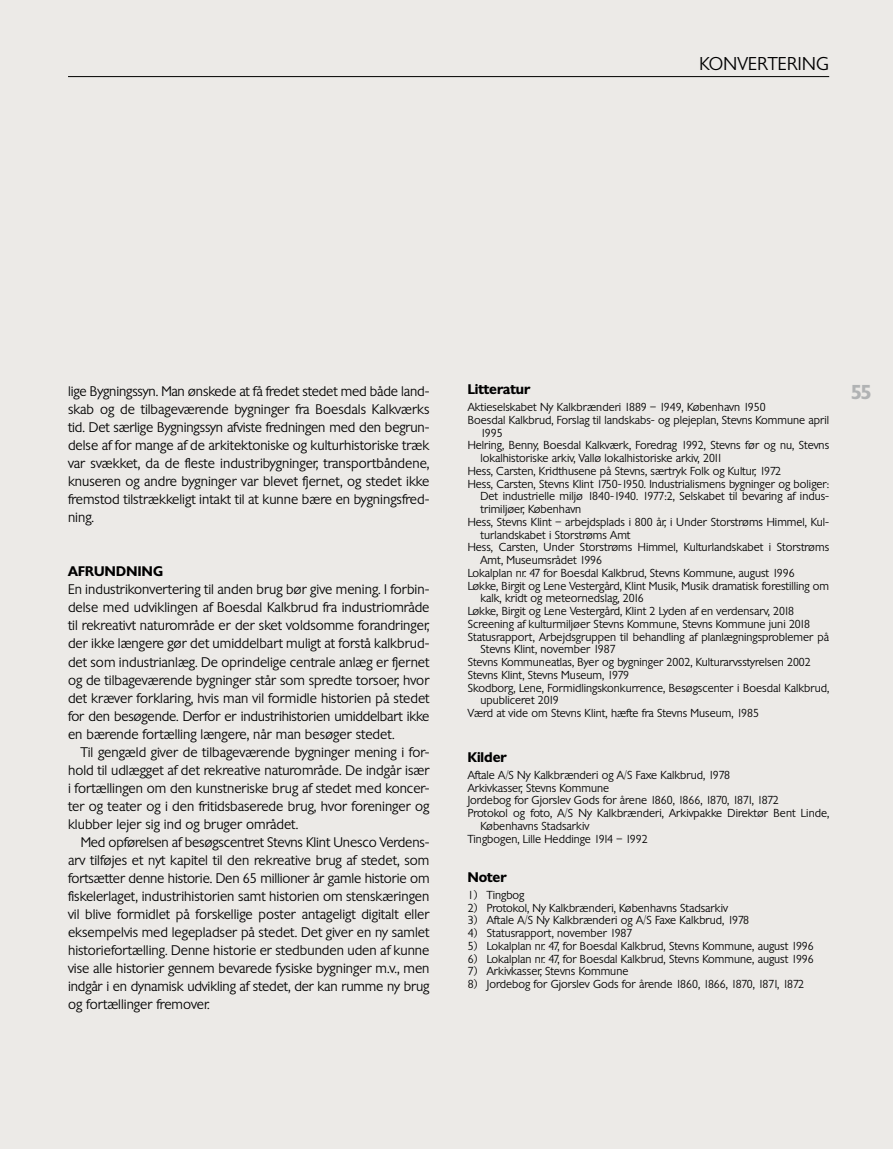
<style>
.page{position:relative;width:893px;height:1149px;background:#fff}
.page>*{position:absolute;margin:0;border:0;box-sizing:border-box;transform-origin:0 0}
.t1{font:600 19.5px "Chantilly";color:#b1b3b4}
.t2{font:300 18px "Chantilly";letter-spacing:.025em;color:#000}
.t3{font:300 13.5px/18px "Chantilly";color:#000;text-align:justify}
.t4{font:600 13.5px "Chantilly";color:#000}
.t5{font:600 13.5px "Chantilly";letter-spacing:.025em;color:#000}
.t6{font:300 11.25px "Chantilly";color:#000}
</style>
<div class="page">
<div style="left:0;top:0;width:893px;height:1148px;background:#eceae7"></div>
<hr style="left:68px;top:76px;width:761px;height:1px;background:#000">
<h2 class="t2" style="left:699px;top:52px;width:131px">KONVERTERING</h2>
<p class="t3" style="left:68px;top:382px;width:363px">lige Bygningssyn. Man ønskede at få fredet stedet med både land&shy;skab og de tilbageværende bygninger fra Boesdals Kalkværks tid. Det særlige Bygningssyn afviste fredningen med den begrun&shy;delse af for mange af de arkitektoniske og kulturhistoriske træk var svækket, da de fleste industribygninger, transportbåndene, knuseren og andre bygninger var blevet fjernet, og stedet ikke fremstod tilstrækkeligt intakt til at kunne bære en bygningsfred&shy;ning.</p>
<p class="t5" style="left:68px;top:562px;width:97px">AFRUNDNING</p>
<p class="t3" style="left:68px;top:580px;width:363px">En industrikonvertering til anden brug bør give mening. I forbin&shy;delse med udviklingen af Boesdal Kalkbrud fra industriområde til rekreativt naturområde er der sket voldsomme forandringer, der ikke længere gør det umiddelbart muligt at forstå kalkbrud&shy;det som industrianlæg. De oprindelige centrale anlæg er fjernet og de tilbageværende bygninger står som spredte torsoer, hvor det kræver forklaring, hvis man vil formidle historien på stedet for den besøgende. Derfor er industrihistorien umiddelbart ikke en bærende fortælling længere, når man besøger stedet.</p>
<p class="t3" style="left:68px;top:742px;width:363px;text-indent:13px">Til gengæld giver de tilbageværende bygninger mening i for&shy;hold til udlægget af det rekreative naturområde. De indgår især i fortællingen om den kunstneriske brug af stedet med koncer&shy;ter og teater og i den fritidsbaserede brug, hvor foreninger og klubber lejer sig ind og bruger området.</p>
<p class="t3" style="left:68px;top:832px;width:363px;text-indent:13px">Med opførelsen af besøgscentret Stevns Klint Unesco Verdens&shy;arv tilføjes et nyt kapitel til den rekreative brug af stedet, som fortsætter denne historie. Den 65 millioner år gamle historie om fiskelerlaget, industrihistorien samt historien om stenskæringen vil blive formidlet på forskellige poster antageligt digitalt eller eksempelvis med legepladser på stedet. Det giver en ny samlet historiefortælling. Denne historie er stedbunden uden af kunne vise alle historier gennem bevarede fysiske bygninger m.v., men indgår i en dynamisk udvikling af stedet, der kan rumme ny brug og fortællinger fremover.</p>
<p class="t4" style="left:468px;top:380px;width:64px">Litteratur</p>
<h1 class="t1" style="left:851px;top:378px;width:22px">55</h1>
<p class="t6" style="left:468px;top:400px;width:299px">Aktieselskabet Ny Kalkbrænderi 1889 – 1949, København 1950</p>
<p class="t6" style="left:468px;top:413px;width:363px">Boesdal Kalkbrud, Forslag til landskabs- og plejeplan, Stevns Kommune april</p>
<p class="t6" style="left:480px;top:425px;width:24px">1995</p>
<p class="t6" style="left:468px;top:438px;width:363px">Helring, Benny, Boesdal Kalkværk, Foredrag 1992, Stevns før og nu, Stevns</p>
<p class="t6" style="left:480px;top:451px;width:244px">lokalhistoriske arkiv, Vallø lokalhistoriske arkiv, 2011</p>
<p class="t6" style="left:468px;top:463px;width:315px">Hess, Carsten, Kridthusene på Stevns, særtryk Folk og Kultur, 1972</p>
<p class="t6" style="left:468px;top:476px;width:363px">Hess, Carsten, Stevns Klint 1750-1950. Industrialismens bygninger og boliger:</p>
<p class="t6" style="left:480px;top:489px;width:350px">Det industrielle miljø 1840-1940. 1977:2, Selskabet til bevaring af indus-</p>
<p class="t6" style="left:480px;top:502px;width:102px">trimiljøer, København</p>
<p class="t6" style="left:468px;top:514px;width:363px">Hess, Stevns Klint – arbejdsplads i 800 år, i Under Storstrøms Himmel, Kul-</p>
<p class="t6" style="left:480px;top:527px;width:151px">turlandskabet i Storstrøms Amt</p>
<p class="t6" style="left:468px;top:540px;width:363px">Hess, Carsten, Under Storstrøms Himmel, Kulturlandskabet i Storstrøms</p>
<p class="t6" style="left:480px;top:553px;width:123px">Amt, Museumsrådet 1996</p>
<p class="t6" style="left:468px;top:565px;width:328px">Lokalplan nr. 47 for Boesdal Kalkbrud, Stevns Kommune, august 1996</p>
<p class="t6" style="left:468px;top:578px;width:363px">Løkke, Birgit og Lene Vestergård, Klint Musik, Musik dramatisk forestilling om</p>
<p class="t6" style="left:480px;top:591px;width:165px">kalk, kridt og meteornedslag, 2016</p>
<p class="t6" style="left:468px;top:604px;width:328px">Løkke, Birgit og Lene Vestergård, Klint 2 Lyden af en verdensarv, 2018</p>
<p class="t6" style="left:468px;top:616px;width:344px">Screening af kulturmiljøer Stevns Kommune, Stevns Kommune juni 2018</p>
<p class="t6" style="left:468px;top:629px;width:363px">Statusrapport, Arbejdsgruppen til behandling af planlægningsproblemer på</p>
<p class="t6" style="left:480px;top:642px;width:137px">Stevns Klint, november 1987</p>
<p class="t6" style="left:468px;top:655px;width:345px">Stevns Kommuneatlas, Byer og bygninger 2002, Kulturarvsstyrelsen 2002</p>
<p class="t6" style="left:468px;top:667px;width:163px">Stevns Klint, Stevns Museum, 1979</p>
<p class="t6" style="left:468px;top:680px;width:363px">Skodborg, Lene, Formidlingskonkurrence, Besøgscenter i Boesdal Kalkbrud,</p>
<p class="t6" style="left:480px;top:693px;width:80px">upubliceret 2019</p>
<p class="t6" style="left:468px;top:706px;width:293px">Værd at vide om Stevns Klint, hæfte fra Stevns Museum, 1985</p>
<p class="t4" style="left:468px;top:747px;width:41px">Kilder</p>
<p class="t6" style="left:468px;top:767px;width:264px">Aftale A/S Ny Kalkbrænderi og A/S Faxe Kalkbrud, 1978</p>
<p class="t6" style="left:468px;top:780px;width:143px">Arkivkasser, Stevns Kommune</p>
<p class="t6" style="left:468px;top:793px;width:312px">Jordebog for Gjorslev Gods for årene 1860, 1866, 1870, 1871, 1872</p>
<p class="t6" style="left:468px;top:805px;width:363px">Protokol og foto, A/S Ny Kalkbrænderi, Arkivpakke Direktør Bent Linde,</p>
<p class="t6" style="left:480px;top:818px;width:110px">Københavns Stadsarkiv</p>
<p class="t6" style="left:468px;top:831px;width:182px">Tingbogen, Lille Heddinge 1914 – 1992</p>
<p class="t4" style="left:468px;top:867px;width:40px">Noter</p>
<p class="t6" style="left:468px;top:887px;width:58px">1) Tingbog</p>
<p class="t6" style="left:468px;top:900px;width:262px">2) Protokol, Ny Kalkbrænderi, Københavns Stadsarkiv</p>
<p class="t6" style="left:468px;top:913px;width:283px">3) Aftale A/S Ny Kalkbrænderi og A/S Faxe Kalkbrud, 1978</p>
<p class="t6" style="left:468px;top:925px;width:166px">4) Statusrapport, november 1987</p>
<p class="t6" style="left:468px;top:938px;width:348px">5) Lokalplan nr. 47, for Boesdal Kalkbrud, Stevns Kommune, august 1996</p>
<p class="t6" style="left:468px;top:951px;width:348px">6) Lokalplan nr. 47, for Boesdal Kalkbrud, Stevns Kommune, august 1996</p>
<p class="t6" style="left:468px;top:964px;width:162px">7) Arkivkasser, Stevns Kommune</p>
<p class="t6" style="left:468px;top:976px;width:338px">8) Jordebog for Gjorslev Gods for årende 1860, 1866, 1870, 1871, 1872</p>
</div>
